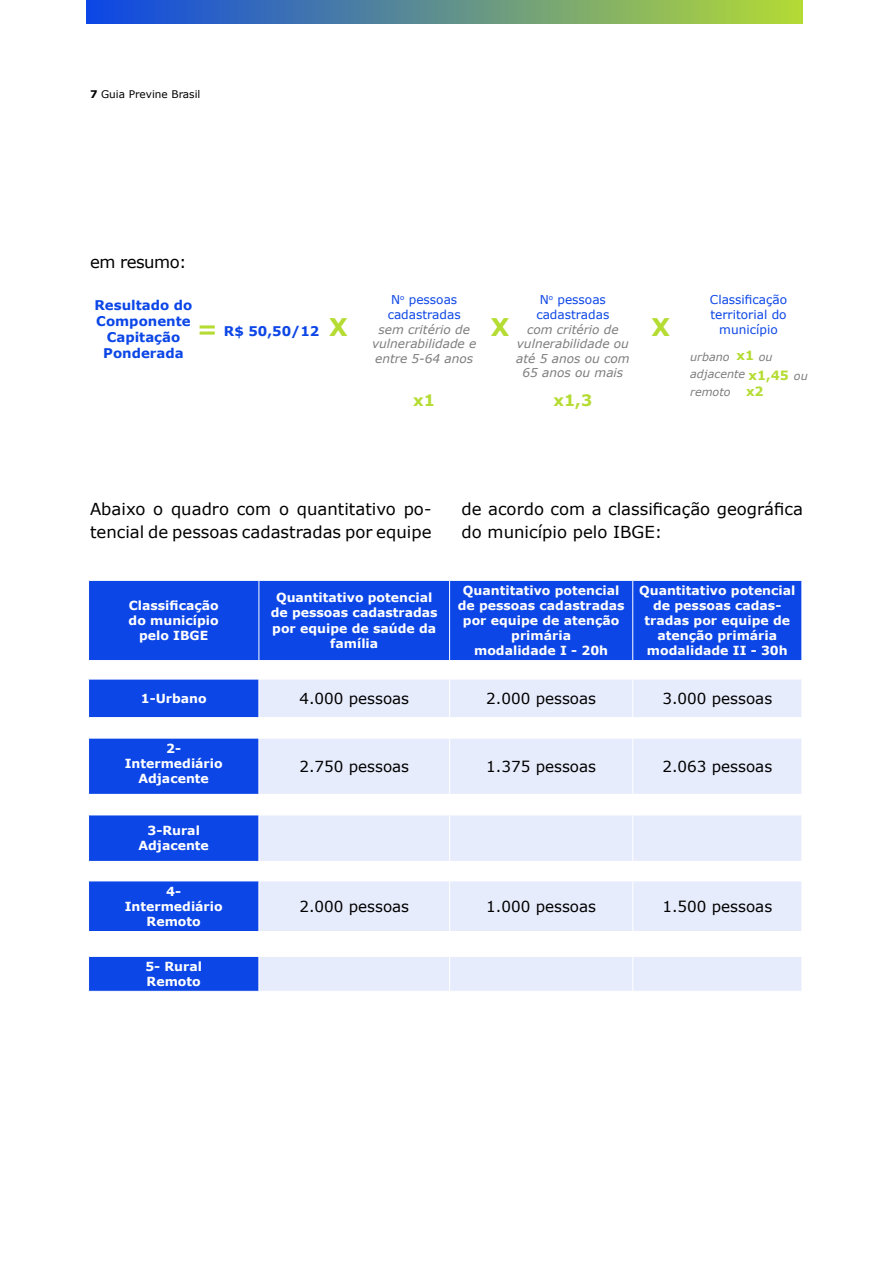
<style>
.page{position:relative;width:893px;height:1263px;background:#fff}
.page>*{position:absolute;margin:0;border:0;box-sizing:border-box;transform-origin:0 0}
.t1{font:700 24.3px "Verdana";color:#b5dc33}
.t2{font:16.5px/22.5px "Verdana";color:#000}
.t3{font:16.5px "Verdana";letter-spacing:-.03em;color:#000}
.t4{font:700 15.75px "Verdana";color:#b5dc33}
.t5{font:15.15px "Verdana";color:#000}
.t6{font:700 13.35px/16px "Verdana";color:#0c46e6;text-align:center}
.t7{font:700 12.75px/19.6px "Verdana";color:#b5dc33}
.t8{font:700 12.45px/15px "Verdana";color:#fff;text-align:center}
.t9{font:italic 12.15px/14.5px "Verdana";color:#7d7d7d;text-align:center}
.t10{font:12.15px/14.5px "Verdana";color:#0c46e6}
.t11{font:italic 11.25px/17.5px "Verdana";color:#7d7d7d}
.t12{font:10.5px "Verdana";color:#000}
.s1{font-weight:700}
.s2{font-size:24.3px;color:#b5dc33}
</style>
<div class="page">
<div style="left:86px;top:0;width:716px;height:24px;background:linear-gradient(to right,#0c46e6,#b3da35)"></div>
<svg style="left:89px;top:581px;width:712px;height:410px;fill:#0c46e6"></svg>
<svg style="left:260px;top:680px;width:541px;height:311px;fill:#e7ecfc"></svg>
<hr style="left:259px;top:581px;width:1px;height:79px;background:#fff">
<hr style="left:449px;top:581px;width:1px;height:79px;background:#fff">
<hr style="left:632px;top:581px;width:1px;height:79px;background:#fff">
<svg style="left:259px;top:660px;width:1px;height:20px"></svg>
<svg style="left:449px;top:660px;width:1px;height:20px"></svg>
<svg style="left:632px;top:660px;width:1px;height:20px"></svg>
<hr style="left:259px;top:680px;width:1px;height:37px;background:#fff">
<hr style="left:259px;top:881px;width:1px;height:50px;background:#fff">
<hr style="left:449px;top:957px;width:1px;height:34px;background:#fff">
<hr style="left:632px;top:815px;width:1px;height:46px;background:#fff">
<hr style="left:632px;top:957px;width:1px;height:34px;background:#fff">
<hr style="left:449px;top:680px;width:1px;height:37px;background:#fff">
<hr style="left:632px;top:680px;width:1px;height:37px;background:#fff">
<hr style="left:259px;top:739px;width:1px;height:55px;background:#fff">
<hr style="left:449px;top:739px;width:1px;height:55px;background:#fff">
<hr style="left:632px;top:739px;width:1px;height:55px;background:#fff">
<hr style="left:259px;top:815px;width:1px;height:46px;background:#fff">
<hr style="left:449px;top:815px;width:1px;height:46px;background:#fff">
<hr style="left:449px;top:881px;width:1px;height:50px;background:#fff">
<hr style="left:632px;top:881px;width:1px;height:50px;background:#fff">
<svg style="left:89px;top:931px;width:712px;height:26px"></svg>
<hr style="left:259px;top:957px;width:1px;height:34px;background:#fff">
<svg style="left:259px;top:717px;width:1px;height:22px"></svg>
<svg style="left:449px;top:717px;width:1px;height:22px"></svg>
<svg style="left:632px;top:717px;width:1px;height:22px"></svg>
<svg style="left:259px;top:794px;width:1px;height:21px"></svg>
<svg style="left:449px;top:794px;width:1px;height:21px"></svg>
<svg style="left:632px;top:794px;width:1px;height:21px"></svg>
<svg style="left:259px;top:861px;width:1px;height:20px"></svg>
<svg style="left:449px;top:861px;width:1px;height:20px"></svg>
<svg style="left:632px;top:861px;width:1px;height:20px"></svg>
<p class="t12" style="left:90px;top:87px;width:112px"><span class="s1">7</span> Guia Previne Brasil</p>
<h2 class="t3" style="left:90px;top:250px;width:98px">em resumo:</h2>
<p class="t6" style="left:95px;top:297px;width:99px">Resultado do<br>Componente<br>Capitação<br>Ponderada</p>
<p class="t10" style="left:388px;top:293px;width:75px">N<sup>o</sup> pessoas cadastradas</p>
<p class="t10" style="left:710px;top:293px;width:79px">Classificação territorial do</p>
<p class="t10" style="left:536px;top:293px;width:75px">N<sup>o</sup> pessoas cadastradas</p>
<p class="t9" style="left:516px;top:322px;width:115px">com critério de vulnerabilidade ou até 5 anos ou com<br>65 anos ou mais</p>
<p class="t6" style="left:197px;top:322px;width:152px"><span class="s2">=</span> R$ 50,50/12 <span class="s2">X</span></p>
<h1 class="t1" style="left:491px;top:310px;width:20px">X</h1>
<h1 class="t1" style="left:651px;top:310px;width:20px">X</h1>
<p class="t10" style="left:719px;top:322px;width:60px">município</p>
<p class="t9" style="left:372px;top:322px;width:106px">sem critério de vulnerabilidade e entre 5-64 anos</p>
<p class="t7" style="left:748px;top:346px;width:42px;text-indent:-12px">x1 x1,45</p>
<p class="t7" style="left:746px;top:381px;width:19px">x2</p>
<p class="t11" style="left:690px;top:348px;width:57px">urbano adjacente remoto</p>
<p class="t11" style="left:759px;top:348px;width:15px">ou</p>
<p class="t11" style="left:794px;top:367px;width:15px">ou</p>
<p class="t4" style="left:413px;top:389px;width:23px">x1</p>
<p class="t4" style="left:553px;top:389px;width:40px">x1,3</p>
<h2 class="t2" style="left:90px;top:498px;width:343px">Abaixo o quadro com o quantitativo po&shy;tencial de pessoas cadastradas por equipe</h2>
<h2 class="t2" style="left:461px;top:498px;width:343px">de acordo com a classificação geográfica do município pelo IBGE:</h2>
<p class="t8" style="left:129px;top:598px;width:92px">Classificação do município pelo IBGE</p>
<p class="t8" style="left:271px;top:590px;width:168px">Quantitativo potencial de pessoas cadastradas por equipe de saúde da família</p>
<p class="t8" style="left:458px;top:583px;width:168px">Quantitativo potencial de pessoas cadastradas por equipe de atenção primária<br>modalidade I - 20h</p>
<p class="t8" style="left:639px;top:583px;width:158px">Quantitativo potencial de pessoas cadas&shy;tradas por equipe de atenção primária modalidade II - 30h</p>
<p class="t8" style="left:141px;top:691px;width:67px">1-Urbano</p>
<p class="t5" style="left:299px;top:688px;width:111px">4.000 pessoas</p>
<p class="t5" style="left:486px;top:688px;width:111px">2.000 pessoas</p>
<p class="t5" style="left:662px;top:688px;width:111px">3.000 pessoas</p>
<p class="t8" style="left:125px;top:741px;width:100px">2-<br>Intermediário<br>Adjacente</p>
<p class="t5" style="left:299px;top:756px;width:111px">2.750 pessoas</p>
<p class="t5" style="left:486px;top:756px;width:111px">1.375 pessoas</p>
<p class="t5" style="left:662px;top:756px;width:111px">2.063 pessoas</p>
<p class="t8" style="left:138px;top:823px;width:72px">3-Rural<br>Adjacente</p>
<p class="t8" style="left:125px;top:884px;width:100px">4-<br>Intermediário<br>Remoto</p>
<p class="t8" style="left:145px;top:959px;width:58px;text-align:left">5- Rural<br>Remoto</p>
<p class="t5" style="left:299px;top:896px;width:111px">2.000 pessoas</p>
<p class="t5" style="left:486px;top:896px;width:111px">1.000 pessoas</p>
<p class="t5" style="left:662px;top:896px;width:111px">1.500 pessoas</p>
</div>
